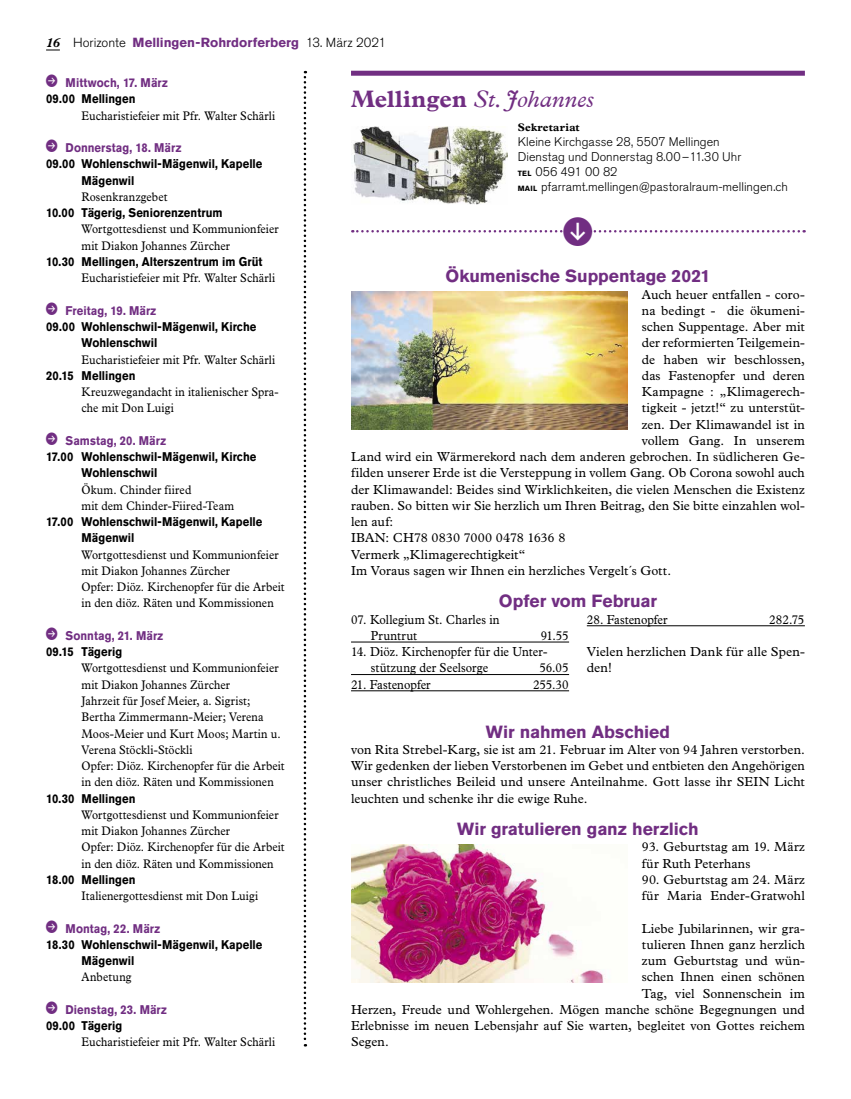
<style>
.page{position:relative;width:851px;height:1099px;background:#fff}
.page>*{position:absolute;margin:0;border:0;box-sizing:border-box;transform-origin:0 0}
.t1{font:italic 23.75px "Plantin MT Pro";color:#712e82}
.t2{font:700 17.5px "Akzidenz Grotesk Pro";letter-spacing:-.005em;color:#712e82}
.t3{font:13.12px/16.2px "Plantin Std";letter-spacing:.01em;color:#000}
.t4{font:13.12px/16.2px "Plantin Std";letter-spacing:.01em;color:#000;scale:.9 1}
.t5{font:700 13.12px "Akzidenz Grotesk Pro";letter-spacing:.005em;color:#712e82}
.t6{font:12.5px/16.2px "Plantin Std";letter-spacing:.01em;color:#000;scale:.9 1}
.t7{font:700 12.5px/16.2px "Akzidenz Grotesk Pro";letter-spacing:.005em;color:#000;scale:.9 1}
.t8{font:300 12.5px/15px "Akzidenz Grotesk Pro";letter-spacing:.005em;color:#000}
.t9{font:700 12.5px "Akzidenz Grotesk Pro";letter-spacing:.005em;color:#712e82;scale:.9 1}
.t10{font:700 11px "Plantin MT Pro";letter-spacing:.025em;color:#000}
.s1{font-family:"Plantin Std";font-style:italic;color:#000}
.s2{font-weight:300;color:#000}
.s3{font-weight:700;font-style:normal}
.s4{font-weight:700;font-size:7.5px}
</style>
<div class="page">
<svg style="left:46px;top:50px;width:14px;height:1px"></svg>
<svg style="left:303px;top:71px;width:3px;height:975px"></svg>
<img style="left:351px;top:291px;width:276px;height:138px">
<hr style="left:351px;top:641px;width:218px;height:1px;background:#000">
<hr style="left:351px;top:674px;width:218px;height:1px;background:#000">
<hr style="left:351px;top:690px;width:218px;height:1px;background:#000">
<hr style="left:586px;top:625px;width:218px;height:1px;background:#000">
<img style="left:351px;top:844px;width:253px;height:138px">
<div style="left:351px;top:71px;width:453px;height:5px;background:#712e82"></div>
<img style="left:352px;top:126px;width:155px;height:78px">
<svg style="left:352px;top:230px;width:452px;height:3px"></svg>
<p class="t5" style="left:46px;top:34px;width:341px"><span class="s1">16</span> <span class="s2">Horizonte</span> Mellingen-Rohrdorferberg <span class="s2">13. März 2021</span></p>
<p class="t9" style="left:66px;top:75px;width:115px">Mittwoch, 17. März</p>
<p class="t7" style="left:46px;top:91px;width:101px">09.00 Mellingen</p>
<p class="t6" style="left:82px;top:107px;width:217px">Eucharistiefeier mit Pfr. Walter Schärli</p>
<p class="t9" style="left:66px;top:140px;width:130px">Donnerstag, 18. März</p>
<p class="t7" style="left:82px;top:156px;width:202px;text-indent:-35px">09.00 Wohlenschwil-Mägenwil, Kapelle<br>Mägenwil</p>
<p class="t6" style="left:82px;top:189px;width:97px">Rosenkranzgebet</p>
<p class="t7" style="left:46px;top:204px;width:197px">10.00 Tägerig, Seniorenzentrum</p>
<p class="t6" style="left:82px;top:221px;width:220px">Wortgottesdienst und Kommunionfeier mit Diakon Johannes Zürcher</p>
<p class="t7" style="left:46px;top:253px;width:242px">10.30 Mellingen, Alterszentrum im Grüt</p>
<p class="t6" style="left:82px;top:270px;width:217px">Eucharistiefeier mit Pfr. Walter Schärli</p>
<p class="t9" style="left:66px;top:302px;width:102px">Freitag, 19. März</p>
<p class="t7" style="left:82px;top:318px;width:196px;text-indent:-35px">09.00 Wohlenschwil-Mägenwil, Kirche<br>Wohlenschwil</p>
<p class="t6" style="left:82px;top:351px;width:217px">Eucharistiefeier mit Pfr. Walter Schärli</p>
<p class="t7" style="left:46px;top:367px;width:101px">20.15 Mellingen</p>
<p class="t6" style="left:82px;top:384px;width:220px">Kreuzwegandacht in italienischer Spra&shy;che mit Don Luigi</p>
<p class="t9" style="left:66px;top:432px;width:113px">Samstag, 20. März</p>
<p class="t7" style="left:82px;top:448px;width:196px;text-indent:-35px">17.00 Wohlenschwil-Mägenwil, Kirche<br>Wohlenschwil</p>
<p class="t6" style="left:82px;top:481px;width:171px">Ökum. Chinder fiired<br>mit dem Chinder-Fiired-Team</p>
<p class="t7" style="left:82px;top:513px;width:202px;text-indent:-35px">17.00 Wohlenschwil-Mägenwil, Kapelle<br>Mägenwil</p>
<p class="t6" style="left:82px;top:546px;width:227px">Wortgottesdienst und Kommunionfeier mit Diakon Johannes Zürcher<br>Opfer: Diöz. Kirchenopfer für die Arbeit in den diöz. Räten und Kommissionen</p>
<p class="t9" style="left:66px;top:627px;width:110px">Sonntag, 21. März</p>
<p class="t7" style="left:46px;top:643px;width:86px">09.15 Tägerig</p>
<p class="t6" style="left:82px;top:660px;width:227px">Wortgottesdienst und Kommunionfeier mit Diakon Johannes Zürcher<br>Jahrzeit für Josef Meier, a. Sigrist; Bertha Zimmermann-Meier; Verena Moos-Meier und Kurt Moos; Martin u.<br>Verena Stöckli-Stöckli<br>Opfer: Diöz. Kirchenopfer für die Arbeit in den diöz. Räten und Kommissionen</p>
<p class="t7" style="left:46px;top:789px;width:101px">10.30 Mellingen</p>
<p class="t6" style="left:81px;top:806px;width:227px">Wortgottesdienst und Kommunionfeier mit Diakon Johannes Zürcher<br>Opfer: Diöz. Kirchenopfer für die Arbeit in den diöz. Räten und Kommissionen</p>
<p class="t7" style="left:46px;top:871px;width:101px">18.00 Mellingen</p>
<p class="t6" style="left:81px;top:887px;width:198px">Italienergottesdienst mit Don Luigi</p>
<p class="t9" style="left:66px;top:920px;width:107px">Montag, 22. März</p>
<p class="t7" style="left:81px;top:936px;width:202px;text-indent:-35px">18.30 Wohlenschwil-Mägenwil, Kapelle<br>Mägenwil</p>
<p class="t6" style="left:81px;top:969px;width:57px">Anbetung</p>
<p class="t9" style="left:66px;top:1001px;width:114px">Dienstag, 23. März</p>
<p class="t7" style="left:46px;top:1017px;width:86px">09.00 Tägerig</p>
<p class="t6" style="left:81px;top:1034px;width:217px">Eucharistiefeier mit Pfr. Walter Schärli</p>
<h1 class="t1" style="left:351px;top:85px;width:244px"><span class="s3">Mellingen</span> St. Johannes</h1>
<p class="t10" style="left:517px;top:120px;width:64px">Sekretariat</p>
<p class="t8" style="left:517px;top:134px;width:272px">Kleine Kirchgasse 28, 5507 Mellingen<br>Dienstag und Donnerstag 8.00–11.30 Uhr<br><span class="s4">TEL</span> 056 491 00 82<br><span class="s4">MAIL</span> pfarramt.mellingen@pastoralraum-mellingen.ch</p>
<h2 class="t2" style="left:445px;top:265px;width:266px">Ökumenische Suppentage 2021</h2>
<p class="t3" style="left:641px;top:286px;width:164px">Auch heuer entfallen - coro-</p>
<p class="t3" style="left:641px;top:302px;width:164px">na bedingt - die ökumeni-</p>
<p class="t3" style="left:641px;top:318px;width:164px">schen Suppentage. Aber mit</p>
<p class="t3" style="left:641px;top:335px;width:164px">der reformierten Teilgemein-</p>
<p class="t3" style="left:641px;top:351px;width:165px">de haben wir beschlossen,</p>
<p class="t3" style="left:641px;top:367px;width:165px">das Fastenopfer und deren</p>
<p class="t3" style="left:641px;top:383px;width:164px">Kampagne : „Klimagerech-</p>
<p class="t3" style="left:641px;top:400px;width:164px">tigkeit - jetzt!“ zu unterstüt-</p>
<p class="t3" style="left:641px;top:416px;width:164px">zen. Der Klimawandel ist in</p>
<p class="t3" style="left:641px;top:432px;width:164px">vollem Gang. In unserem</p>
<p class="t3" style="left:351px;top:448px;width:455px">Land wird ein Wärmerekord nach dem anderen gebrochen. In südlicheren Ge-</p>
<p class="t3" style="left:351px;top:465px;width:455px">filden unserer Erde ist die Versteppung in vollem Gang. Ob Corona sowohl auch</p>
<p class="t3" style="left:351px;top:481px;width:455px">der Klimawandel: Beides sind Wirklichkeiten, die vielen Menschen die Existenz</p>
<p class="t3" style="left:351px;top:497px;width:455px">rauben. So bitten wir Sie herzlich um Ihren Beitrag, den Sie bitte einzahlen wol-</p>
<p class="t3" style="left:351px;top:513px;width:44px">len auf:</p>
<p class="t3" style="left:351px;top:530px;width:216px">IBAN: CH78 0830 7000 0478 1636 8</p>
<p class="t3" style="left:351px;top:546px;width:176px">Vermerk „Klimagerechtigkeit“</p>
<p class="t3" style="left:351px;top:562px;width:321px">Im Voraus sagen wir Ihnen ein herzliches Vergelt´s Gott.</p>
<h2 class="t2" style="left:499px;top:590px;width:159px">Opfer vom Februar</h2>
<p class="t4" style="left:370px;top:611px;width:145px;text-indent:-20px">07. Kollegium St. Charles in<br>Pruntrut</p>
<p class="t4" style="left:586px;top:611px;width:91px">28. Fastenopfer</p>
<p class="t4" style="left:769px;top:611px;width:41px">282.75</p>
<p class="t3" style="left:586px;top:643px;width:219px">Vielen herzlichen Dank für alle Spen&shy;den!</p>
<p class="t4" style="left:540px;top:627px;width:33px">91.55</p>
<p class="t4" style="left:370px;top:643px;width:198px;text-indent:-20px">14. Diöz. Kirchenopfer für die Unter&shy;stützung der Seelsorge</p>
<p class="t4" style="left:539px;top:660px;width:34px">56.05</p>
<p class="t4" style="left:351px;top:676px;width:90px">21. Fastenopfer</p>
<p class="t4" style="left:533px;top:676px;width:41px">255.30</p>
<h2 class="t2" style="left:486px;top:720px;width:185px">Wir nahmen Abschied</h2>
<p class="t3" style="left:351px;top:741px;width:455px;text-align:justify">von Rita Strebel-Karg, sie ist am 21. Februar im Alter von 94 Jahren verstorben.<br>Wir gedenken der lieben Verstorbenen im Gebet und entbieten den Angehörigen unser christliches Beileid und unsere Anteilnahme. Gott lasse ihr SEIN Licht leuchten und schenke ihr die ewige Ruhe.</p>
<h2 class="t2" style="left:457px;top:817px;width:243px">Wir gratulieren ganz herzlich</h2>
<p class="t3" style="left:641px;top:838px;width:164px">93. Geburtstag am 19. März für Ruth Peterhans</p>
<p class="t3" style="left:641px;top:871px;width:164px">90. Geburtstag am 24. März für Maria Ender-Gratwohl</p>
<p class="t3" style="left:641px;top:920px;width:164px">Liebe Jubilarinnen, wir gra-</p>
<p class="t3" style="left:641px;top:936px;width:164px">tulieren Ihnen ganz herzlich</p>
<p class="t3" style="left:641px;top:952px;width:164px">zum Geburtstag und wün-</p>
<p class="t3" style="left:641px;top:968px;width:164px">schen Ihnen einen schönen</p>
<p class="t3" style="left:641px;top:985px;width:164px">Tag, viel Sonnenschein im</p>
<p class="t3" style="left:351px;top:1001px;width:455px">Herzen, Freude und Wohlergehen. Mögen manche schöne Begegnungen und</p>
<p class="t3" style="left:351px;top:1017px;width:455px">Erlebnisse im neuen Lebensjahr auf Sie warten, begleitet von Gottes reichem</p>
<p class="t3" style="left:351px;top:1033px;width:39px">Segen.</p>
</div>
